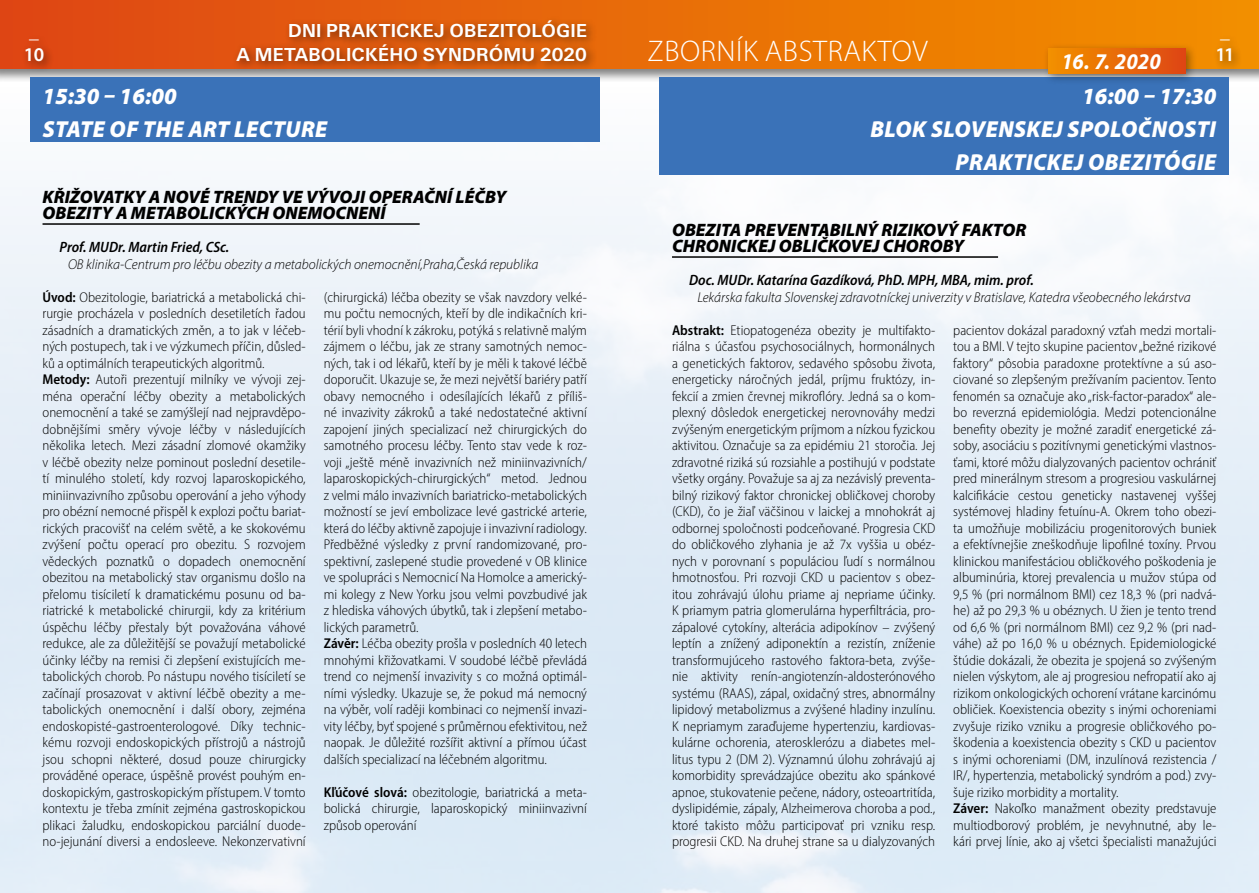
<style>
.page{position:relative;width:1259px;height:893px;background:#fff}
.page>*{position:absolute;margin:0;border:0;box-sizing:border-box;transform-origin:0 0}
.t1{font:300 30px "Myriad Pro";letter-spacing:.02em;color:#fff}
.t2{font:italic 900 23.25px/33px "Myriad Pro";letter-spacing:.02em;color:#fff;text-align:right}
.t3{font:italic 700 semi-condensed 22.5px "Myriad Pro";color:#fff}
.t4{font:700 19.5px/23.4px "U001 DOT";letter-spacing:.04em;color:#fff;text-align:right}
.t5{font:600 19.5px/23.4px "Myriad Pro";color:#fff}
.t6{font:italic 900 18px/16.5px "Myriad Pro";color:#000}
.t7{font:italic 600 semi-condensed 15px "Myriad Pro";color:#000}
.t8{font:300 semi-condensed 14.25px/16.5px "Myriad Pro";color:#000}
.t9{font:italic 300 14.25px "Myriad Pro";color:#000}
.s1{font-weight:600}
</style>
<div class="page">
<div style="left:0;top:0;width:1259px;height:82px;background:#000;opacity:.5"></div>
<div style="left:0;top:0;width:1259px;height:68px;background:linear-gradient(to right,#de4615,#f29000)"></div>
<div style="left:231px;top:15px;width:367px;height:56px;background:#000;opacity:.5"></div>
<div style="left:21px;top:34px;width:34px;height:38px;background:#000;opacity:.5"></div>
<div style="left:1211px;top:34px;width:31px;height:38px;background:#000;opacity:.5"></div>
<div style="left:659px;top:78px;width:570px;height:97px;background:#3a72b8"></div>
<hr style="left:672px;top:256px;width:326px;height:2px;background:#000">
<div style="left:30px;top:78px;width:570px;height:64px;background:#3a72b8"></div>
<hr style="left:43px;top:223px;width:377px;height:2px;background:#000">
<div style="left:1043px;top:42px;width:154px;height:43px;background:#000;opacity:.4"></div>
<div style="left:1049px;top:48px;width:136px;height:26px;background:linear-gradient(to right,#f39100,#de4715)"></div>
<h3 class="t4" style="left:236px;top:19px;width:352px">DNI PRAKTICKEJ OBEZITOLÓGIE<br>A METABOLICKÉHO SYNDRÓMU 2020</h3>
<h1 class="t1" style="left:647px;top:33px;width:282px">ZBORNÍK ABSTRAKTOV</h1>
<h3 class="t5" style="left:24px;top:19px;width:22px">_<br>10</h3>
<h3 class="t5" style="left:1220px;top:19px;width:11px">_</h3>
<h3 class="t5" style="left:1215px;top:42px;width:21px">11</h3>
<h3 class="t3" style="left:1061px;top:47px;width:101px">16. 7. 2020</h3>
<h2 class="t2" style="left:43px;top:78px;width:286px;text-align:left">15:30 – 16:00<br>STATE OF THE ART LECTURE</h2>
<p class="t6" style="left:43px;top:187px;width:465px">KŘIŽOVATKY A NOVÉ TRENDY VE VÝVOJI OPERAČNÍ LÉČBY<br>OBEZITY A METABOLICKÝCH ONEMOCNENÍ</p>
<p class="t7" style="left:60px;top:238px;width:171px">Prof. MUDr. Martin Fried, CSc.</p>
<p class="t9" style="left:68px;top:255px;width:472px">OB klinika-Centrum pro léčbu obezity a metabolických onemocnění,Praha,Česká republika</p>
<p class="t8" style="left:43px;top:288px;width:265px"><span class="s1">Úvod:</span> Obezitologie, bariatrická a metabolická chi&shy;rurgie procházela v posledních desetiletích řadou zásadních a dramatických změn, a to jak v léčeb&shy;ných postupech, tak i ve výzkumech příčin, důsled&shy;ků a optimálních terapeutických algoritmů.<br><span class="s1">Metody:</span> Autoři prezentují milníky ve vývoji zej&shy;ména operační léčby obezity a metabolických onemocnění a také se zamýšlejí nad nejpravděpo&shy;dobnějšími směry vývoje léčby v následujících několika letech. Mezi zásadní zlomové okamžiky v léčbě obezity nelze pominout poslední desetile&shy;tí minulého století, kdy rozvoj laparoskopického, miniinvazivního způsobu operování a jeho výhody pro obézní nemocné přispěl k explozi počtu bariat&shy;rických pracovišť na celém světě, a ke skokovému zvýšení počtu operací pro obezitu. S rozvojem vědeckých poznatků o dopadech onemocnění obezitou na metabolický stav organismu došlo na přelomu tisíciletí k dramatickému posunu od ba&shy;riatrické k metabolické chirurgii, kdy za kritérium úspěchu léčby přestaly být považována váhové redukce, ale za důležitější se považují metabolické účinky léčby na remisi či zlepšení existujících me&shy;tabolických chorob. Po nástupu nového tisíciletí se začínají prosazovat v aktivní léčbě obezity a me&shy;tabolických onemocnění i další obory, zejména endoskopisté-gastroenterologové. Díky technic&shy;kému rozvoji endoskopických přístrojů a nástrojů jsou schopni některé, dosud pouze chirurgicky prováděné operace, úspěšně provést pouhým en&shy;doskopickým, gastroskopickým přístupem. V tomto kontextu je třeba zmínit zejména gastroskopickou plikaci žaludku, endoskopickou parciální duode&shy;no-jejunání diversi a endosleeve. Nekonzervativní</p>
<p class="t8" style="left:324px;top:288px;width:265px">(chirurgická) léčba obezity se však navzdory velké&shy;mu počtu nemocných, kteří by dle indikačních kri&shy;térií byli vhodní k zákroku, potýká s relativně malým zájmem o léčbu, jak ze strany samotných nemoc&shy;ných, tak i od lékařů, kteří by je měli k takové léčbě doporučit. Ukazuje se, že mezi největší bariéry patří obavy nemocného i odesílajících lékařů z příliš&shy;né invazivity zákroků a také nedostatečné aktivní zapojení jiných specializací než chirurgických do samotného procesu léčby. Tento stav vede k roz&shy;voji „ještě méně invazivních než miniinvazivních/ laparoskopických-chirurgických“ metod. Jednou z velmi málo invazivních bariatricko-metabolických možností se jeví embolizace levé gastrické arterie, která do léčby aktivně zapojuje i invazivní radiology.<br>Předběžné výsledky z první randomizované, pro&shy;spektivní, zaslepené studie provedené v OB klinice ve spolupráci s Nemocnicí Na Homolce a americký&shy;mi kolegy z New Yorku jsou velmi povzbudivé jak z hlediska váhových úbytků, tak i zlepšení metabo&shy;lických parametrů.<br><span class="s1">Závěr:</span> Léčba obezity prošla v posledních 40 letech mnohými křižovatkami. V soudobé léčbě převládá trend co nejmenší invazivity s co možná optimál&shy;ními výsledky. Ukazuje se, že pokud má nemocný na výběr, volí raději kombinaci co nejmenší invazi&shy;vity léčby, byť spojené s průměrnou efektivitou, než naopak. Je důležité rozšířit aktivní a přímou účast dalších specializací na léčebném algoritmu.</p>
<p class="t8" style="left:324px;top:783px;width:265px;text-align:justify"><span class="s1">Kľúčové slová:</span> obezitologie, bariatrická a meta&shy;bolická chirurgie, laparoskopický miniinvazivní způsob operování</p>
<h2 class="t2" style="left:870px;top:78px;width:347px">16:00 – 17:30<br>BLOK SLOVENSKEJ SPOLOČNOSTI<br>PRAKTICKEJ OBEZITÓGIE</h2>
<p class="t6" style="left:672px;top:220px;width:356px">OBEZITA PREVENTABILNÝ RIZIKOVÝ FAKTOR<br>CHRONICKEJ OBLIČKOVEJ CHOROBY</p>
<p class="t7" style="left:689px;top:271px;width:346px">Doc. MUDr. Katarína Gazdíková, PhD. MPH, MBA, mim. prof.</p>
<p class="t9" style="left:697px;top:288px;width:494px">Lekárska fakulta Slovenskej zdravotníckej univerzity v Bratislave, Katedra všeobecného lekárstva</p>
<p class="t8" style="left:672px;top:321px;width:265px;text-align:justify"><span class="s1">Abstrakt:</span> Etiopatogenéza obezity je multifakto&shy;riálna s účasťou psychosociálnych, hormonálnych a genetických faktorov, sedavého spôsobu života, energeticky náročných jedál, príjmu fruktózy, in&shy;fekcií a zmien črevnej mikroflóry. Jedná sa o kom&shy;plexný dôsledok energetickej nerovnováhy medzi zvýšeným energetickým príjmom a nízkou fyzickou aktivitou. Označuje sa za epidémiu 21 storočia. Jej zdravotné riziká sú rozsiahle a postihujú v podstate všetky orgány. Považuje sa aj za nezávislý preventa&shy;bilný rizikový faktor chronickej obličkovej choroby (CKD), čo je žiaľ väčšinou v laickej a mnohokrát aj odbornej spoločnosti podceňované. Progresia CKD do obličkového zlyhania je až 7x vyššia u obéz&shy;nych v porovnaní s populáciou ľudí s normálnou hmotnosťou. Pri rozvoji CKD u pacientov s obez&shy;itou zohrávajú úlohu priame aj nepriame účinky.<br>K priamym patria glomerulárna hyperfiltrácia, pro&shy;zápalové cytokíny, alterácia adipokínov – zvýšený leptín a znížený adiponektín a rezistín, zníženie transformujúceho rastového faktora-beta, zvýše&shy;nie aktivity renín-angiotenzín-aldosterónového systému (RAAS), zápal, oxidačný stres, abnormálny lipidový metabolizmus a zvýšené hladiny inzulínu.<br>K nepriamym zaraďujeme hypertenziu, kardiovas&shy;kulárne ochorenia, aterosklerózu a diabetes mel&shy;litus typu 2 (DM 2). Významnú úlohu zohrávajú aj komorbidity sprevádzajúce obezitu ako spánkové apnoe, stukovatenie pečene, nádory, osteoartritída, dyslipidémie, zápaly, Alzheimerova choroba a pod., ktoré takisto môžu participovať pri vzniku resp. progresii CKD. Na druhej strane sa u dialyzovaných</p>
<p class="t8" style="left:953px;top:321px;width:265px">pacientov dokázal paradoxný vzťah medzi mortali&shy;tou a BMI. V tejto skupine pacientov „bežné rizikové faktory“ pôsobia paradoxne protektívne a sú aso&shy;ciované so zlepšeným prežívaním pacientov. Tento fenomén sa označuje ako „risk-factor-paradox“ ale&shy;bo reverzná epidemiológia. Medzi potencionálne benefity obezity je možné zaradiť energetické zá&shy;soby, asociáciu s pozitívnymi genetickými vlastnos&shy;ťami, ktoré môžu dialyzovaných pacientov ochrániť pred minerálnym stresom a progresiou vaskulárnej kalcifikácie cestou geneticky nastavenej vyššej systémovej hladiny fetuínu-A. Okrem toho obezi&shy;ta umožňuje mobilizáciu progenitorových buniek a efektívnejšie zneškodňuje lipofilné toxíny. Prvou klinickou manifestáciou obličkového poškodenia je albuminúria, ktorej prevalencia u mužov stúpa od 9,5 % (pri normálnom BMI) cez 18,3 % (pri nadvá&shy;he) až po 29,3 % u obéznych. U žien je tento trend od 6,6 % (pri normálnom BMI) cez 9,2 % (pri nad&shy;váhe) až po 16,0 % u obéznych. Epidemiologické štúdie dokázali, že obezita je spojená so zvýšeným nielen výskytom, ale aj progresiou nefropatií ako aj rizikom onkologických ochorení vrátane karcinómu obličiek. Koexistencia obezity s inými ochoreniami zvyšuje riziko vzniku a progresie obličkového po&shy;škodenia a koexistencia obezity s CKD u pacientov s inými ochoreniami (DM, inzulínová rezistencia / IR/, hypertenzia, metabolický syndróm a pod.) zvy&shy;šuje riziko morbidity a mortality.<br><span class="s1">Záver:</span> Nakoľko manažment obezity predstavuje multiodborový problém, je nevyhnutné, aby le&shy;kári prvej línie, ako aj všetci špecialisti manažujúci</p>
</div>
